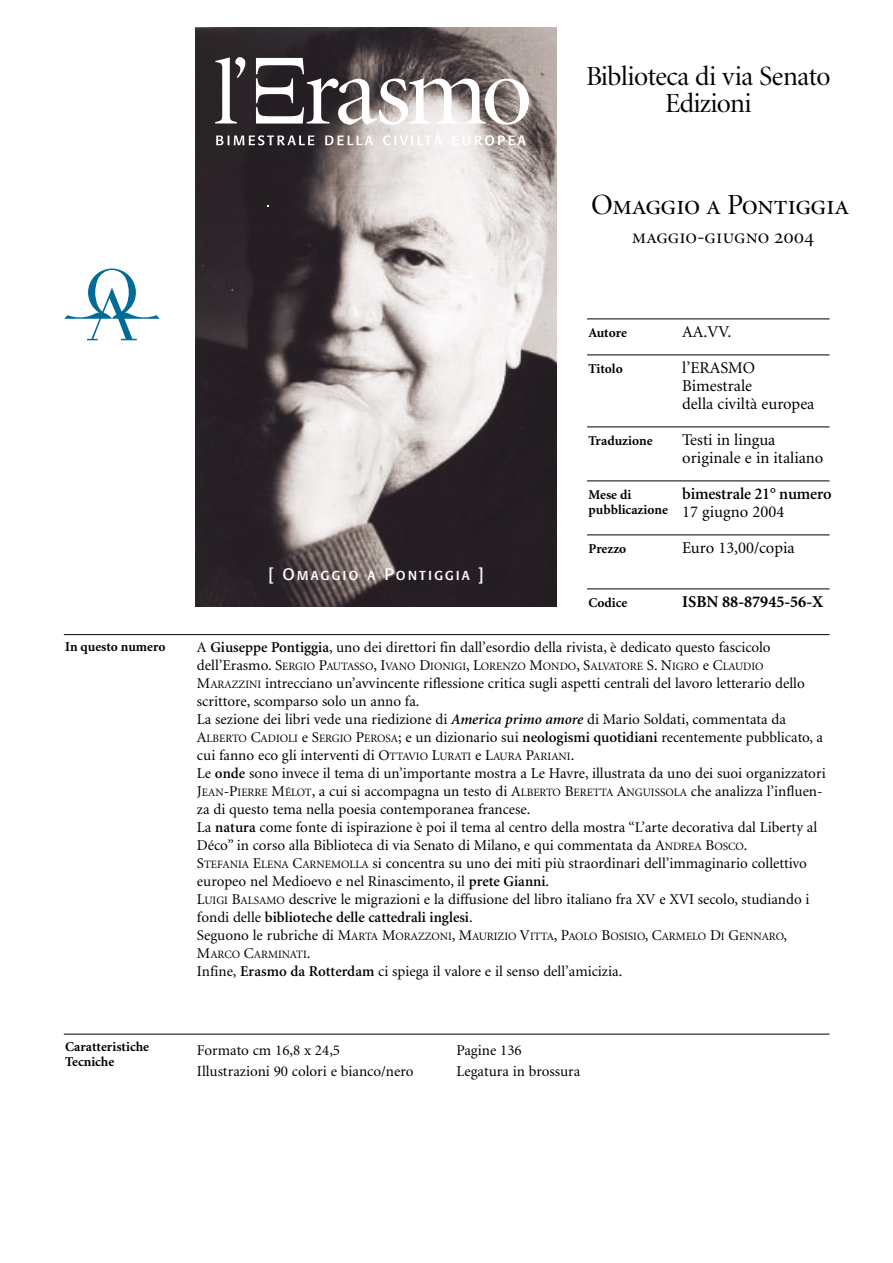
<style>
.page{position:relative;width:893px;height:1263px;background:#fff}
.page>*{position:absolute;margin:0;border:0;box-sizing:border-box;transform-origin:0 0}
.t1{font:29.25px "Minion Display Regular SC";letter-spacing:-.025em;color:#000}
.t2{font:27.75px/26.2px "Minion Display";letter-spacing:-.015em;color:#000;text-align:center}
.t3{font:21px "Minion Display Regular SC";letter-spacing:-.005em;color:#000}
.t4{font:16.5px/36px "Minion";color:#000}
.t5{font:600 16.5px "Minion";letter-spacing:-.01em;color:#000}
.t6{font:16.5px "Formata Regular SC";letter-spacing:.115em;color:#fff}
.t7{font:700 16.5px "Minion";color:#000}
.t8{font:15px/18px "Minion";color:#000}
.t9{font:700 13.5px/15px "Minion";color:#000}
.t10{font:11.25px/18px "Minion";color:#000}
.s1{font-weight:600}
.s2{font-size:15px}
.s3{font-size:11.25px}
.s4{font-weight:600;font-style:italic}
</style>
<div class="page">
<img style="left:195px;top:28px;width:361px;height:579px">
<svg style="left:215px;top:57px;width:32px;height:66px"></svg>
<svg style="left:256px;top:58px;width:273px;height:67px"></svg>
<svg style="left:216px;top:135px;width:98px;height:10px"></svg>
<svg style="left:325px;top:136px;width:48px;height:9px"></svg>
<svg style="left:383px;top:132px;width:59px;height:13px"></svg>
<svg style="left:452px;top:135px;width:74px;height:10px"></svg>
<hr style="left:587px;top:319px;width:242px;height:1px;background:#000">
<hr style="left:587px;top:355px;width:242px;height:1px;background:#000">
<hr style="left:587px;top:427px;width:242px;height:1px;background:#000">
<hr style="left:587px;top:481px;width:242px;height:1px;background:#000">
<hr style="left:587px;top:535px;width:242px;height:1px;background:#000">
<hr style="left:587px;top:589px;width:242px;height:1px;background:#000">
<hr style="left:64px;top:634px;width:765px;height:1px;background:#000">
<svg style="left:64px;top:269px;width:96px;height:71px"></svg>
<hr style="left:64px;top:1034px;width:765px;height:1px;background:#000">
<h2 class="t2" style="left:586px;top:66px;width:246px">Biblioteca di via Senato<br>Edizioni</h2>
<p class="t9" style="left:65px;top:640px;width:102px">In questo numero</p>
<p class="t9" style="left:65px;top:1041px;width:85px">Caratteristiche<br>Tecniche</p>
<h1 class="t1" style="left:591px;top:193px;width:260px">Omaggio a Pontiggia</h1>
<h3 class="t3" style="left:631px;top:228px;width:184px">maggio-giugno 2004</h3>
<p class="t4" style="left:682px;top:315px;width:75px">AA.VV. l’ERASMO</p>
<p class="t4" style="left:682px;top:378px;width:134px;line-height:18px">Bimestrale<br>della civiltà europea</p>
<p class="t4" style="left:682px;top:432px;width:143px;line-height:18px">Testi in lingua originale e in italiano</p>
<p class="t5" style="left:682px;top:488px;width:151px">bimestrale 21° numero</p>
<p class="t4" style="left:682px;top:495px;width:114px">17 giugno 2004<br>Euro 13,00/copia</p>
<p class="t7" style="left:682px;top:596px;width:142px">ISBN 88-87945-56-X</p>
<p class="t9" style="left:588px;top:327px;width:40px">Autore</p>
<p class="t9" style="left:588px;top:363px;width:36px">Titolo</p>
<p class="t9" style="left:588px;top:435px;width:65px">Traduzione</p>
<p class="t9" style="left:588px;top:489px;width:81px">Mese di pubblicazione</p>
<p class="t9" style="left:588px;top:543px;width:39px">Prezzo</p>
<p class="t6" style="left:268px;top:567px;width:217px">[ Omaggio a Pontiggia ]</p>
<p class="t9" style="left:588px;top:597px;width:40px">Codice</p>
<p class="t8" style="left:197px;top:639px;width:575px">A <span class="s1">Giuseppe Pontiggia</span>, uno dei direttori fin dall’esordio della rivista, è dedicato questo fascicolo</p>
<p class="t10" style="left:197px;top:658px;width:568px"><span class="s2">dell’Erasmo. S</span>ERGIO <span class="s2">P</span>AUTASSO<span class="s2">, I</span>VANO <span class="s2">D</span>IONIGI<span class="s2">, L</span>ORENZO <span class="s2">M</span>ONDO<span class="s2">, S</span>ALVATORE <span class="s2">S. N</span>IGRO <span class="s2">e C</span>LAUDIO</p>
<p class="t8" style="left:197px;top:675px;width:630px">M<span class="s3">ARAZZINI</span> intrecciano un’avvincente riflessione critica sugli aspetti centrali del lavoro letterario dello scrittore, scomparso solo un anno fa.<br>La sezione dei libri vede una riedizione di <span class="s4">America primo amore</span> di Mario Soldati, commentata da A<span class="s3">LBERTO</span> C<span class="s3">ADIOLI</span> e S<span class="s3">ERGIO</span> P<span class="s3">EROSA</span>; e un dizionario sui <span class="s1">neologismi quotidiani</span> recentemente pubblicato, a cui fanno eco gli interventi di O<span class="s3">TTAVIO</span> L<span class="s3">URATI</span> e L<span class="s3">AURA</span> P<span class="s3">ARIANI</span>.<br>Le <span class="s1">onde</span> sono invece il tema di un’importante mostra a Le Havre, illustrata da uno dei suoi organizzatori J<span class="s3">EAN</span>-P<span class="s3">IERRE</span> M<span class="s3">ÉLOT</span>, a cui si accompagna un testo di A<span class="s3">LBERTO</span> B<span class="s3">ERETTA</span> A<span class="s3">NGUISSOLA</span> che analizza l’influen&shy;za di questo tema nella poesia contemporanea francese.<br>La <span class="s1">natura</span> come fonte di ispirazione è poi il tema al centro della mostra “L’arte decorativa dal Liberty al Déco” in corso alla Biblioteca di via Senato di Milano, e qui commentata da A<span class="s3">NDREA</span> B<span class="s3">OSCO</span>.<br>S<span class="s3">TEFANIA</span> E<span class="s3">LENA</span> C<span class="s3">ARNEMOLLA</span> si concentra su uno dei miti più straordinari dell’immaginario collettivo europeo nel Medioevo e nel Rinascimento, il <span class="s1">prete Gianni</span>.<br>L<span class="s3">UIGI</span> B<span class="s3">ALSAMO</span> descrive le migrazioni e la diffusione del libro italiano fra XV e XVI secolo, studiando i fondi delle <span class="s1">biblioteche delle cattedrali inglesi</span>.</p>
<p class="t10" style="left:197px;top:928px;width:591px"><span class="s2">Seguono le rubriche di M</span>ARTA <span class="s2">M</span>ORAZZONI<span class="s2">, M</span>AURIZIO <span class="s2">V</span>ITTA<span class="s2">, P</span>AOLO <span class="s2">B</span>OSISIO<span class="s2">, C</span>ARMELO <span class="s2">D</span>I <span class="s2">G</span>ENNARO<span class="s2">,<br>M</span>ARCO <span class="s2">C</span>ARMINATI<span class="s2">.</span></p>
<p class="t8" style="left:197px;top:963px;width:427px">Infine, <span class="s1">Erasmo da Rotterdam</span> ci spiega il valore e il senso dell’amicizia.</p>
<p class="t8" style="left:197px;top:1043px;width:145px">Formato cm 16,8 x 24,5</p>
<p class="t8" style="left:456px;top:1043px;width:67px">Pagine 136</p>
<p class="t8" style="left:197px;top:1064px;width:218px">Illustrazioni 90 colori e bianco/nero</p>
<p class="t8" style="left:456px;top:1064px;width:125px">Legatura in brossura</p>
</div>
